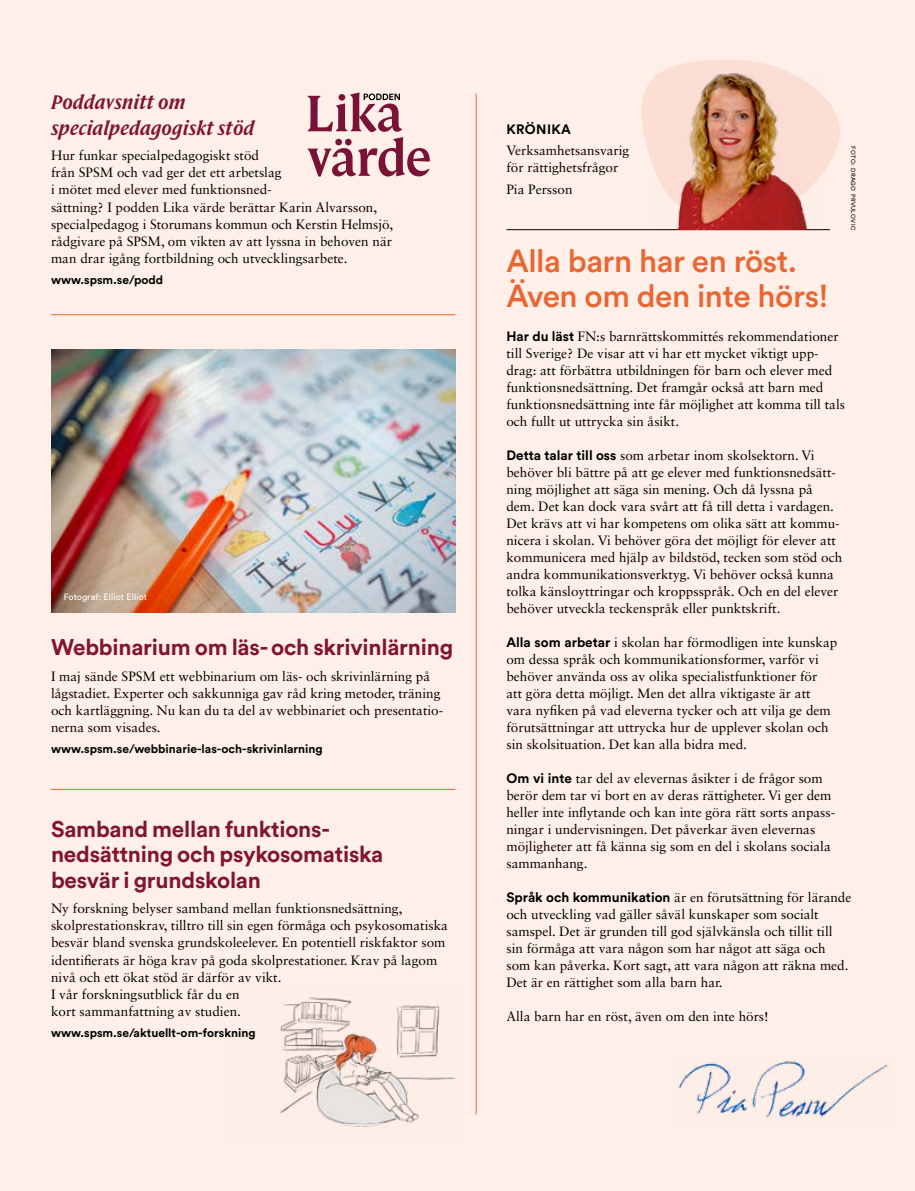
<style>
.page{position:relative;width:915px;height:1191px;background:#fff}
.page>*{position:absolute;margin:0;border:0;box-sizing:border-box;transform-origin:0 0}
.H2_21_p_Circular_Medium{font:500 31.5px/34.5px "Circular Pro";letter-spacing:-.015em;color:#e86734}
.H2_15_p_Circular_Bold{font:700 22.5px/25.5px "Circular Pro";letter-spacing:-.01em;color:#801431}
.H2_14_p_SPSM_Serif_Semibold_Italic{font:italic 600 21px/25.5px "SPSM Serif";letter-spacing:.005em;color:#801431}
.P_Bröd_9_p_Sabon___3_första_orden_fet_Ci{font:13.5px/17px "Sabon LT Std";color:#000}
.P_Bröd_9_p_Sabon{font:13.5px/17px "Sabon LT Std";color:#000}
.t1{font:700 13.5px "Circular Pro";letter-spacing:.025em;color:#000}
.P_Hyperlänk_8_p_Circular{font:700 12px "Circular Pro";color:#000}
.P_Byline_7_p_Circular_copy{font:9px "Circular Pro";letter-spacing:.005em;color:#fff}
.P_Byline{font:6px "Circular Pro";letter-spacing:.07em;color:#000}
.s1{font-family:"Circular Pro";font-weight:700}
</style>
<div class="page">
<div style="left:0;top:0;width:914px;height:1191px;background:#feefe8"></div>
<img style="left:678px;top:1061px;width:211px;height:58px">
<hr style="left:51px;top:314px;width:404px;height:1px;background:#e86734">
<hr style="left:51px;top:789px;width:404px;height:1px;background:#e86734">
<hr style="left:475px;top:94px;width:1px;height:1020px;background:#e86734">
<hr style="left:506px;top:229px;width:323px;height:1px;background:#000">
<svg style="left:642px;top:60px;width:198px;height:120px"></svg>
<img style="left:654px;top:73px;width:163px;height:157px">
<img style="left:51px;top:350px;width:404px;height:262px">
<img style="left:280px;top:997px;width:175px;height:130px">
<svg style="left:307px;top:92px;width:122px;height:84px"></svg>
<div style="left:338px;top:94px;width:7px;height:7px;background:#7a1236;border-radius:50%"></div>
<h2 class="H2_14_p_SPSM_Serif_Semibold_Italic" style="left:51px;top:90px;width:205px">Poddavsnitt om specialpedagogiskt stöd</h2>
<p class="P_Bröd_9_p_Sabon" style="left:51px;top:147px;width:343px">Hur funkar specialpedagogiskt stöd<br>från SPSM och vad ger det ett arbetslag<br>i mötet med elever med funktionsned-<br>sättning? I podden Lika värde berättar Karin Alvarsson, specialpedagog i Storumans kommun och Kerstin Helmsjö, rådgivare på SPSM, om vikten av att lyssna in behoven när man drar igång fortbildning och utvecklingsarbete.</p>
<p class="P_Hyperlänk_8_p_Circular" style="left:51px;top:271px;width:114px">www.spsm.se/podd</p>
<p class="P_Byline_7_p_Circular_copy" style="left:64px;top:590px;width:85px">Fotograf: Elliot Elliot</p>
<h2 class="H2_15_p_Circular_Bold" style="left:51px;top:633px;width:403px">Webbinarium om läs- och skrivinlärning</h2>
<p class="P_Bröd_9_p_Sabon" style="left:51px;top:667px;width:393px">I maj sände SPSM ett webbinarium om läs- och skrivinlärning på lågstadiet. Experter och sakkunniga gav råd kring metoder, träning och kartläggning. Nu kan du ta del av webbinariet och presentatio&shy;nerna som visades.</p>
<p class="P_Hyperlänk_8_p_Circular" style="left:51px;top:740px;width:273px">www.spsm.se/webbinarie-las-och-skrivinlarning</p>
<h2 class="H2_15_p_Circular_Bold" style="left:51px;top:815px;width:334px">Samband mellan funktions&shy;nedsättning och psykosomatiska besvär i grundskolan</h2>
<p class="P_Bröd_9_p_Sabon" style="left:51px;top:900px;width:398px">Ny forskning belyser samband mellan funktionsnedsättning, skolprestationskrav, tilltro till sin egen förmåga och psykosomatiska besvär bland svenska grundskoleelever. En potentiell riskfaktor som identifierats är höga krav på goda skolprestationer. Krav på lagom nivå och ett ökat stöd är därför av vikt.<br>I vår forskningsutblick får du en<br>kort sammanfattning av studien.</p>
<p class="P_Hyperlänk_8_p_Circular" style="left:51px;top:1024px;width:206px">www.spsm.se/aktuellt-om-forskning</p>
<p class="t1" style="left:506px;top:120px;width:66px">KRÖNIKA</p>
<p class="P_Bröd_9_p_Sabon___3_första_orden_fet_Ci" style="left:506px;top:142px;width:124px">Verksamhetsansvarig för rättighetsfrågor</p>
<p class="P_Bröd_9_p_Sabon" style="left:506px;top:180px;width:68px">Pia Persson</p>
<p class="P_Byline" style="left:857px;top:146px;width:86px;rotate:90deg">FOTO: DRAGO PRVULOVIC</p>
<p class="H2_21_p_Circular_Medium" style="left:506px;top:242px;width:324px">Alla barn har en röst.<br>Även om den inte hörs!</p>
<p class="P_Bröd_9_p_Sabon___3_första_orden_fet_Ci" style="left:506px;top:327px;width:340px"><span class="s1">Har du läst</span> FN:s barnrättskommittés rekommendationer till Sverige? De visar att vi har ett mycket viktigt upp&shy;drag: att förbättra utbildningen för barn och elever med funktionsnedsättning. Det framgår också att barn med funktionsnedsättning inte får möjlighet att komma till tals och fullt ut uttrycka sin åsikt.</p>
<p class="P_Bröd_9_p_Sabon___3_första_orden_fet_Ci" style="left:506px;top:446px;width:337px"><span class="s1">Detta talar till oss</span> som arbetar inom skolsektorn. Vi behöver bli bättre på att ge elever med funktionsnedsätt&shy;ning möjlighet att säga sin mening. Och då lyssna på dem. Det kan dock vara svårt att få till detta i vardagen.<br>Det krävs att vi har kompetens om olika sätt att kommu&shy;nicera i skolan. Vi behöver göra det möjligt för elever att kommunicera med hjälp av bildstöd, tecken som stöd och andra kommunikationsverktyg. Vi behöver också kunna tolka känsloyttringar och kroppsspråk. Och en del elever behöver utveckla teckenspråk eller punktskrift.</p>
<p class="P_Bröd_9_p_Sabon___3_första_orden_fet_Ci" style="left:506px;top:633px;width:332px"><span class="s1">Alla som arbetar</span> i skolan har förmodligen inte kunskap om dessa språk och kommunikationsformer, varför vi behöver använda oss av olika specialistfunktioner för<br>att göra detta möjligt. Men det allra viktigaste är att vara nyfiken på vad eleverna tycker och att vilja ge dem förutsättningar att uttrycka hur de upplever skolan och sin skolsituation. Det kan alla bidra med.</p>
<p class="P_Bröd_9_p_Sabon___3_första_orden_fet_Ci" style="left:506px;top:770px;width:330px"><span class="s1">Om vi inte</span> tar del av elevernas åsikter i de frågor som berör dem tar vi bort en av deras rättigheter. Vi ger dem heller inte inflytande och kan inte göra rätt sorts anpass&shy;ningar i undervisningen. Det påverkar även elevernas möjligheter att få känna sig som en del i skolans sociala sammanhang.</p>
<p class="P_Bröd_9_p_Sabon___3_första_orden_fet_Ci" style="left:506px;top:889px;width:346px"><span class="s1">Språk och kommunikation</span> är en förutsättning för lärande och utveckling vad gäller såväl kunskaper som socialt samspel. Det är grunden till god självkänsla och tillit till sin förmåga att vara någon som har något att säga och som kan påverka. Kort sagt, att vara någon att räkna med.<br>Det är en rättighet som alla barn har.</p>
<p class="P_Bröd_9_p_Sabon___3_första_orden_fet_Ci" style="left:506px;top:1008px;width:264px">Alla barn har en röst, även om den inte hörs!</p>
</div>
